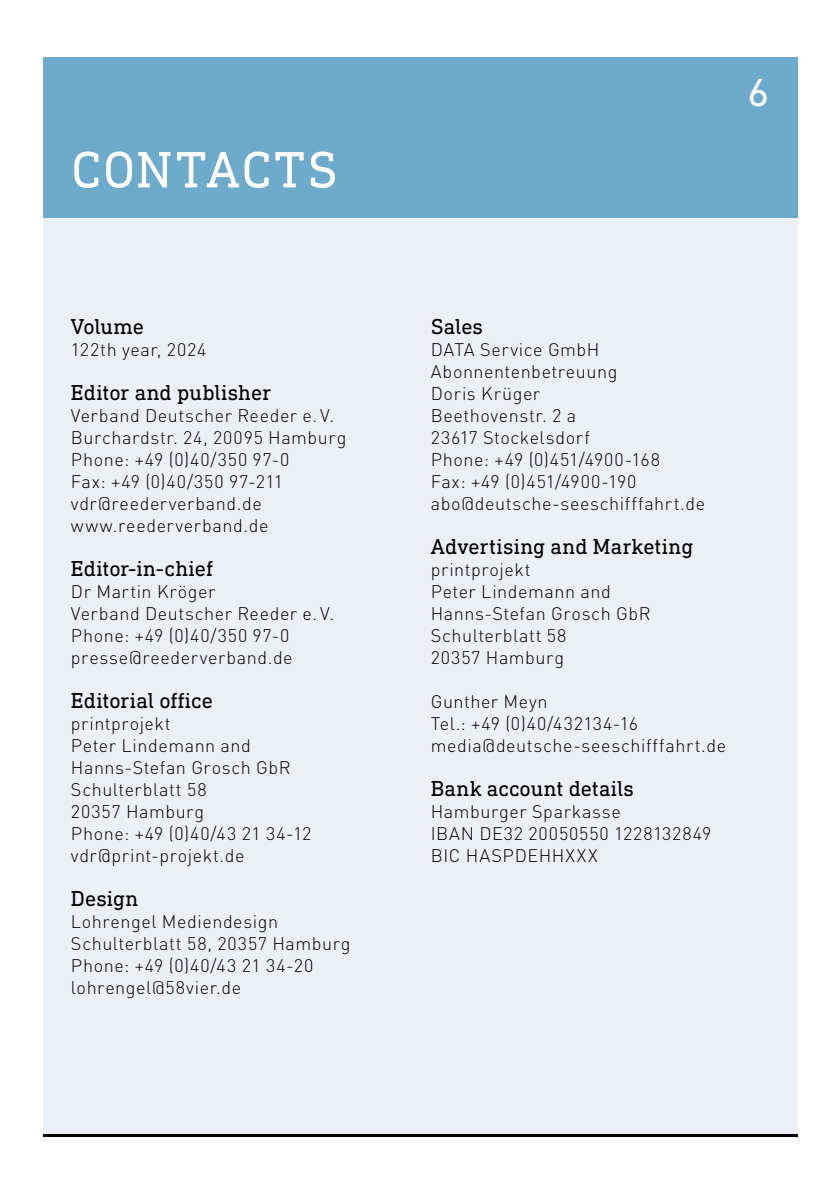
<style>
.page{position:relative;width:840px;height:1191px;background:#fff}
.page>*{position:absolute;margin:0;border:0;box-sizing:border-box;transform-origin:0 0}
._2__Vortext{font:52px "DIN Next Slab Pro";letter-spacing:.04em;color:#fff}
.t1{font:40px "DIN Next Slab Pro";color:#fff}
._6__BU-Fließtext{font:22px "DIN Next Slab Pro";letter-spacing:.005em;color:#000}
._6__BU-Fließtext-2{font:300 18px/22px "DIN Pro";letter-spacing:.03em;color:#000}
</style>
<div class="page">
<div style="left:43px;top:57px;width:754px;height:1077px;background:#eaf0f6"></div>
<div style="left:43px;top:57px;width:754px;height:160px;background:#6daacc"></div>
<hr style="left:43px;top:1134px;width:754px;height:3px;background:#000">
<p class="_2__Vortext" style="left:71px;top:140px;width:268px">CONTACTS</p>
<p class="_6__BU-Fließtext" style="left:71px;top:314px;width:75px">Volume</p>
<p class="_6__BU-Fließtext-2" style="left:71px;top:338px;width:137px">122th year, 2024</p>
<p class="_6__BU-Fließtext" style="left:71px;top:380px;width:202px">Editor and publisher</p>
<p class="_6__BU-Fließtext-2" style="left:71px;top:404px;width:265px">Verband Deutscher Reeder e. V.</p>
<p class="_6__BU-Fließtext-2" style="left:71px;top:426px;width:277px">Burchardstr. 24, 20095 Hamburg<br>Phone: +49 (0)40/350 97-0</p>
<p class="_6__BU-Fließtext-2" style="left:71px;top:470px;width:213px">Fax: +49 (0)40/350 97-211 vdr@reederverband.de www.reederverband.de</p>
<p class="_6__BU-Fließtext" style="left:71px;top:556px;width:144px">Editor-in-chief</p>
<p class="_6__BU-Fließtext-2" style="left:71px;top:580px;width:265px">Dr Martin Kröger<br>Verband Deutscher Reeder e. V.<br>Phone: +49 (0)40/350 97-0 presse@reederverband.de</p>
<p class="_6__BU-Fließtext" style="left:71px;top:688px;width:143px">Editorial office</p>
<p class="_6__BU-Fließtext-2" style="left:71px;top:712px;width:242px">printprojekt<br>Peter Lindemann and<br>Hanns-Stefan Grosch GbR<br>Schulterblatt 58<br>20357 Hamburg<br>Phone: +49 (0)40/43 21 34-12 vdr@print-projekt.de</p>
<p class="_6__BU-Fließtext" style="left:71px;top:886px;width:69px">Design</p>
<p class="_6__BU-Fließtext-2" style="left:71px;top:910px;width:281px">Lohrengel Mediendesign<br>Schulterblatt 58, 20357 Hamburg<br>Phone: +49 (0)40/43 21 34-20 lohrengel@58vier.de</p>
<h2 class="t1" style="left:747px;top:69px;width:23px">6</h2>
<p class="_6__BU-Fließtext" style="left:430px;top:314px;width:54px">Sales</p>
<p class="_6__BU-Fließtext-2" style="left:430px;top:338px;width:170px">DATA Service GmbH</p>
<p class="_6__BU-Fließtext-2" style="left:430px;top:360px;width:188px">Abonnentenbetreuung</p>
<p class="_6__BU-Fließtext-2" style="left:430px;top:382px;width:111px">Doris Krüger</p>
<p class="_6__BU-Fließtext-2" style="left:430px;top:404px;width:147px">Beethovenstr. 2 a</p>
<p class="_6__BU-Fließtext-2" style="left:430px;top:426px;width:231px">23617 Stockelsdorf<br>Phone: +49 (0)451/4900-168</p>
<p class="_6__BU-Fließtext-2" style="left:430px;top:470px;width:276px">Fax: +49 (0)451/4900-190 abo@deutsche-seeschifffahrt.de</p>
<p class="_6__BU-Fließtext" style="left:430px;top:534px;width:264px">Advertising and Marketing</p>
<p class="_6__BU-Fließtext-2" style="left:430px;top:558px;width:221px">printprojekt<br>Peter Lindemann and<br>Hanns-Stefan Grosch GbR<br>Schulterblatt 58<br>20357 Hamburg</p>
<p class="_6__BU-Fließtext-2" style="left:430px;top:690px;width:297px">Gunther Meyn<br>Tel.: +49 (0)40/432134-16 media@deutsche-seeschifffahrt.de</p>
<p class="_6__BU-Fließtext" style="left:430px;top:776px;width:205px">Bank account details</p>
<p class="_6__BU-Fließtext-2" style="left:430px;top:800px;width:191px">Hamburger Sparkasse</p>
<p class="_6__BU-Fließtext-2" style="left:430px;top:822px;width:282px">IBAN DE32 20050550 1228132849</p>
<p class="_6__BU-Fließtext-2" style="left:430px;top:844px;width:168px">BIC HASPDEHHXXX</p>
</div>
